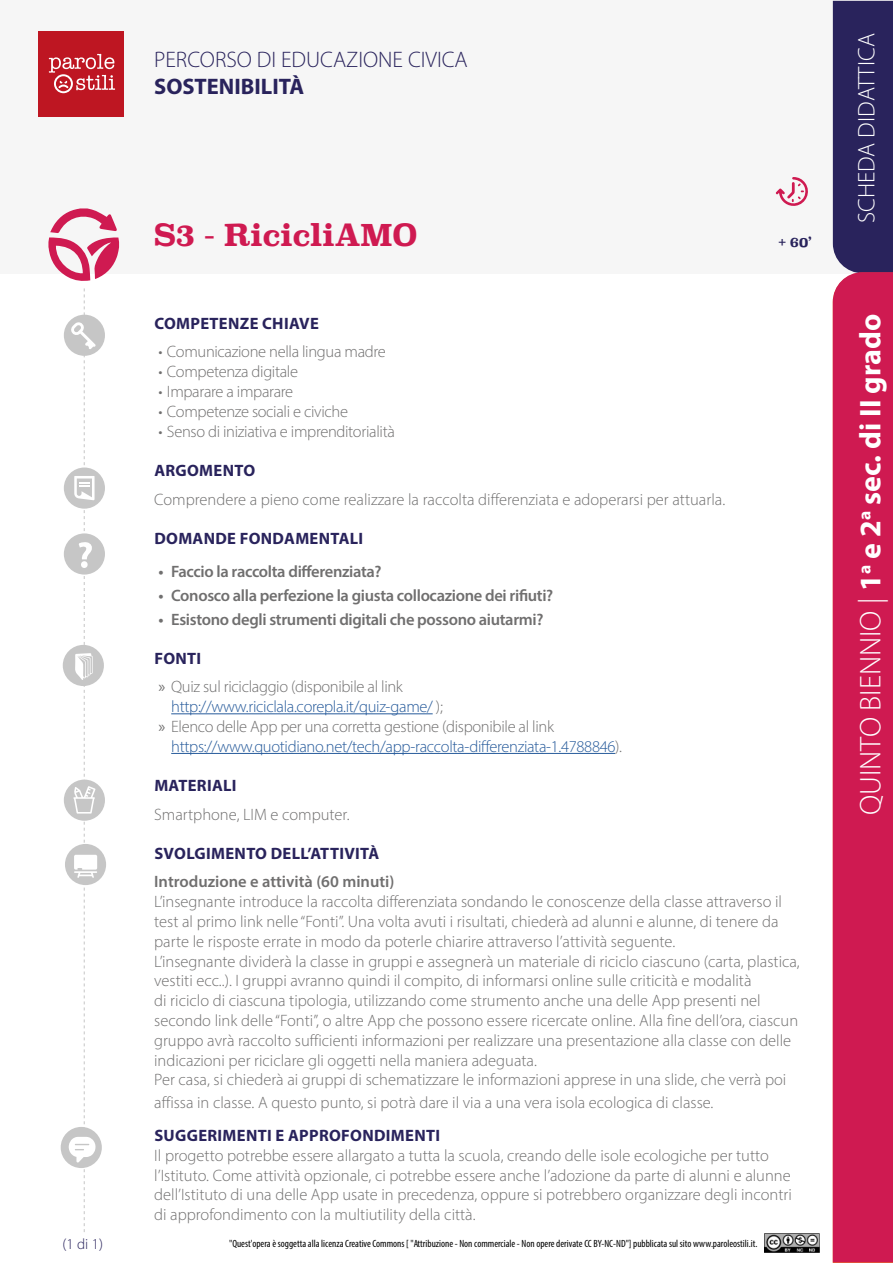
<style>
.page{position:relative;width:893px;height:1263px;background:#fff}
.page>*{position:absolute;margin:0;border:0;box-sizing:border-box;transform-origin:0 0}
.t1{font:700 30px "Myriad Pro";color:#fff}
.t2{font:300 30px "Myriad Pro";color:#fff}
.t3{font:700 30px "Superclarendon";letter-spacing:-.02em;color:#cf1a51}
.t4{font:300 24px "Myriad Pro";color:#fff}
.t5{font:300 22.5px "Myriad Pro";color:#29235c}
.t6{font:700 22.5px "Myriad Pro";color:#29235c}
.t7{font:300 16.5px/19.8px "Myriad Pro";color:#706f6f}
.t8{font:300 16.5px/28.3px "Myriad Pro";letter-spacing:-.02em;color:#706f6f}
.t9{font:600 16.5px "Myriad Pro";letter-spacing:-.02em;color:#706f6f}
.t10{font:300 16.5px "Myriad Pro";letter-spacing:-.02em;color:#275b9b}
.t11{font:700 16.5px "Myriad Pro";letter-spacing:.02em;color:#29235c}
.t12{font:600 16.5px "Myriad Pro";color:#706f6f}
.t13{font:300 15px "Myriad Pro";color:#29235c}
.t14{font:700 13.5px "Superclarendon";color:#29235c}
.t15{font:condensed 10.5px "Myriad Pro";color:#000}
.s1{font-weight:700;color:#29235c}
.s2{font-weight:400}
.s3{color:#706f6f}
.s4{font-weight:700}
.s5{font-weight:300}
</style>
<div class="page">
<img style="left:765px;top:1233px;width:54px;height:19px">
<div style="left:0;top:0;width:893px;height:273px;background:#f6f6f6"></div>
<div style="left:833px;top:1px;width:60px;height:271px;background:#29235c"></div>
<div style="left:38px;top:31px;width:86px;height:86px;background:#be1622"></div>
<svg style="left:49px;top:54px;width:66px;height:39px"></svg>
<svg style="left:48px;top:208px;width:71px;height:73px"></svg>
<svg style="left:776px;top:177px;width:32px;height:29px"></svg>
<div style="left:833px;top:272px;width:60px;height:990px;background:#cf1a51"></div>
<hr style="left:171px;top:713px;width:262px;height:1px;background:#275b9b">
<hr style="left:171px;top:753px;width:444px;height:1px;background:#275b9b">
<div style="left:64px;top:533px;width:41px;height:42px;background:#c6c6c6;border-radius:50%"></div>
<div style="left:64px;top:467px;width:41px;height:42px;background:#c6c6c6;border-radius:50%"></div>
<div style="left:63px;top:645px;width:41px;height:41px;background:#c6c6c6;border-radius:50%"></div>
<div style="left:64px;top:779px;width:41px;height:42px;background:#c6c6c6;border-radius:50%"></div>
<div style="left:64px;top:315px;width:41px;height:41px;background:#c6c6c6;border-radius:50%"></div>
<div style="left:65px;top:844px;width:41px;height:41px;background:#c6c6c6;border-radius:50%"></div>
<div style="left:61px;top:1127px;width:41px;height:41px;background:#c6c6c6;border-radius:50%"></div>
<svg style="left:69px;top:288px;width:28px;height:944px"></svg>
<p class="t13" style="left:63px;top:1235px;width:42px">(1 di 1)</p>
<h3 class="t5" style="left:154px;top:46px;width:315px">PERCORSO DI EDUCAZIONE CIVICA</h3>
<h3 class="t6" style="left:154px;top:72px;width:152px">SOSTENIBILITÀ</h3>
<h1 class="t3" style="left:154px;top:213px;width:265px">S3 - RicicliAMO</h1>
<p class="t14" style="left:778px;top:232px;width:35px">+ 60’</p>
<p class="t11" style="left:154px;top:313px;width:166px">COMPETENZE CHIAVE</p>
<p class="t8" style="left:158px;top:338px;width:229px">• Comunicazione nella lingua madre</p>
<p class="t8" style="left:158px;top:357px;width:141px">• Competenza digitale</p>
<p class="t8" style="left:158px;top:377px;width:136px">• Imparare a imparare</p>
<p class="t8" style="left:158px;top:397px;width:191px">• Competenze sociali e civiche</p>
<p class="t8" style="left:158px;top:417px;width:238px">• Senso di iniziativa e imprenditorialità</p>
<p class="t11" style="left:154px;top:460px;width:102px">ARGOMENTO</p>
<p class="t7" style="left:154px;top:489px;width:573px">Comprendere a pieno come realizzare la raccolta differenziata e adoperarsi per attuarla.</p>
<p class="t11" style="left:154px;top:528px;width:210px">DOMANDE FONDAMENTALI</p>
<p class="t9" style="left:158px;top:560px;width:225px">• Faccio la raccolta differenziata?</p>
<p class="t9" style="left:158px;top:584px;width:396px">• Conosco alla perfezione la giusta collocazione dei rifiuti?</p>
<p class="t9" style="left:158px;top:608px;width:387px">• Esistono degli strumenti digitali che possono aiutarmi?</p>
<p class="t8" style="left:154px;top:644px;width:250px"><span class="s1">FONTI<br></span><span class="s2">»</span> Quiz sul riciclaggio (disponibile al link</p>
<p class="t10" style="left:171px;top:697px;width:273px">http://www.riciclala.corepla.it/quiz-game/ <span class="s3">);</span></p>
<p class="t8" style="left:158px;top:712px;width:397px"><span class="s2">»</span> Elenco delle App per una corretta gestione (disponibile al link</p>
<p class="t10" style="left:171px;top:736px;width:452px">https://www.quotidiano.net/tech/app-raccolta-differenziata-1.4788846<span class="s3">).</span></p>
<p class="t11" style="left:154px;top:775px;width:84px">MATERIALI</p>
<p class="t7" style="left:154px;top:804px;width:197px">Smartphone, LIM e computer.</p>
<p class="t11" style="left:154px;top:843px;width:226px">SVOLGIMENTO DELL’ATTIVITÀ</p>
<p class="t12" style="left:154px;top:871px;width:242px">Introduzione e attività (60 minuti)</p>
<p class="t7" style="left:154px;top:892px;width:647px">L’insegnante introduce la raccolta differenziata sondando le conoscenze della classe attraverso il test al primo link nelle “Fonti”. Una volta avuti i risultati, chiederà ad alunni e alunne, di tenere da parte le risposte errate in modo da poterle chiarire attraverso l’attività seguente.<br>L’insegnante dividerà la classe in gruppi e assegnerà un materiale di riciclo ciascuno (carta, plastica, vestiti ecc..). I gruppi avranno quindi il compito, di informarsi online sulle criticità e modalità<br>di riciclo di ciascuna tipologia, utilizzando come strumento anche una delle App presenti nel secondo link delle “Fonti”, o altre App che possono essere ricercate online. Alla fine dell’ora, ciascun gruppo avrà raccolto sufficienti informazioni per realizzare una presentazione alla classe con delle indicazioni per riciclare gli oggetti nella maniera adeguata.<br>Per casa, si chiederà ai gruppi di schematizzare le informazioni apprese in una slide, che verrà poi</p>
<p class="t7" style="left:154px;top:1092px;width:561px">affissa in classe. A questo punto, si potrà dare il via a una vera isola ecologica di classe.</p>
<p class="t11" style="left:154px;top:1124px;width:287px">SUGGERIMENTI E APPROFONDIMENTI</p>
<p class="t7" style="left:154px;top:1145px;width:639px">Il progetto potrebbe essere allargato a tutta la scuola, creando delle isole ecologiche per tutto l’Istituto. Come attività opzionale, ci potrebbe essere anche l’adozione da parte di alunni e alunne dell’Istituto di una delle App usate in precedenza, oppure si potrebbero organizzare degli incontri di approfondimento con la multiutility della città.</p>
<p class="t15" style="left:229px;top:1237px;width:530px">"Quest'opera è soggetta alla licenza Creative Commons [ "Attribuzione - Non commerciale - Non opere derivate CC BY-NC-ND"] pubblicata sul sito www.paroleostili.it.</p>
<h2 class="t4" style="left:852px;top:223px;width:191px;rotate:-90deg">SCHEDA DIDATTICA</h2>
<h1 class="t2" style="left:852px;top:703px;width:401px;rotate:-90deg">QUARTO BIENNIO | <span class="s4">2</span><sup>a</sup> <span class="s4">e 3</span><sup>a</sup> <span class="s4">media</span></h1>
<h1 class="t1" style="left:851px;top:815px;width:502px;rotate:-90deg"><span class="s5">QUINTO BIENNIO |</span> 1<sup>a</sup> e 2<sup>a</sup> sec. di II grado</h1>
</div>
